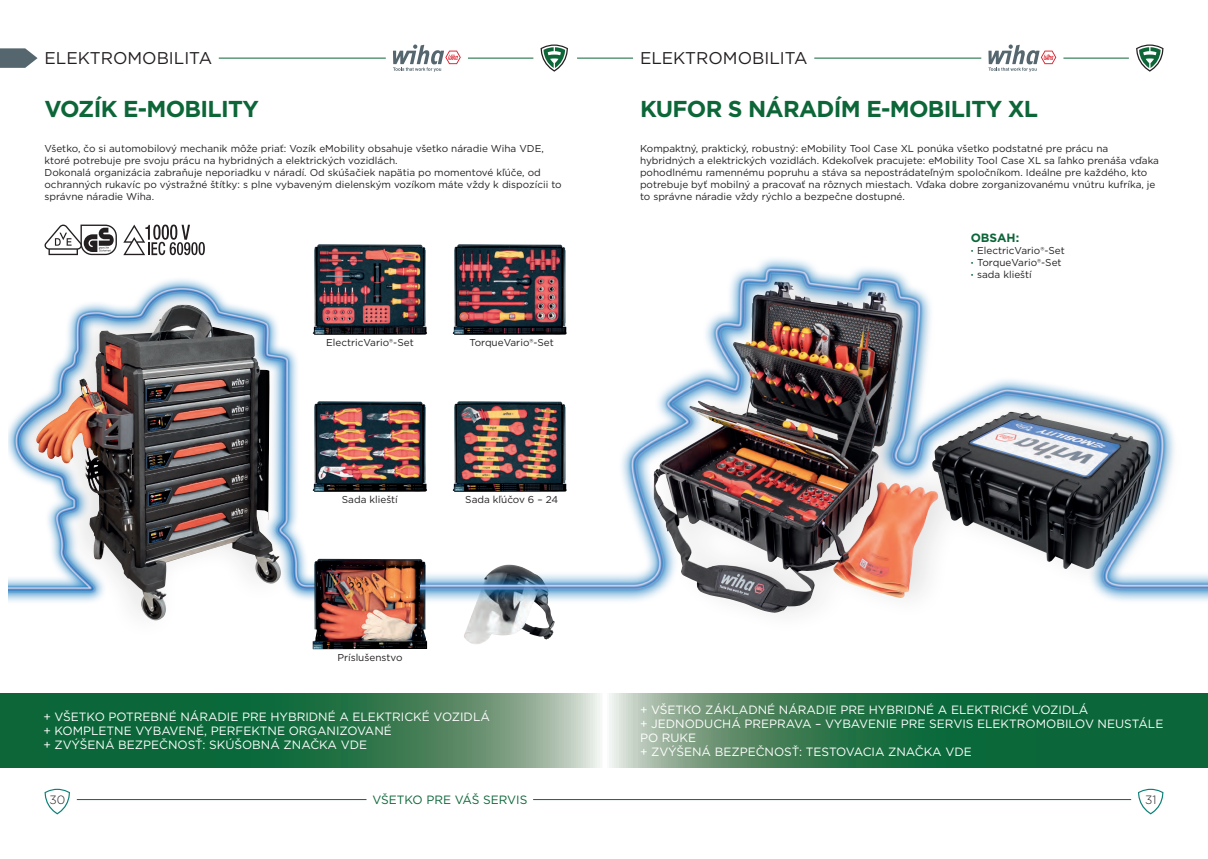
<style>
.page{position:relative;width:1208px;height:859px;background:#fff}
.page>*{position:absolute;margin:0;border:0;box-sizing:border-box;transform-origin:0 0}
.t1{font:700 23px "Gotham";letter-spacing:-.03em;color:#0c6638}
.t2{font:17px "Gotham";color:#231f20}
.t3{font:12px/14px "Gotham";color:#fff}
.t4{font:12px "Gotham";color:#0c6638}
.t5{font:700 12px "Gotham";color:#0c6638}
.t6{font:300 12px "Gotham";color:#231f20}
.t7{font:10px/12px "Gotham";color:#231f20}
.s1{font-weight:700;color:#0c6638}
</style>
<div class="page">
<svg style="left:45px;top:789px;width:25px;height:25px"></svg>
<svg style="left:1138px;top:789px;width:25px;height:25px"></svg>
<hr style="left:533px;top:799px;width:598px;height:1px;background:#0d6738">
<hr style="left:77px;top:799px;width:289px;height:1px;background:#0d6738">
<hr style="left:577px;top:58px;width:56px;height:1px;background:#0d6738">
<svg style="left:540px;top:45px;width:28px;height:27px"></svg>
<svg style="left:1136px;top:45px;width:27px;height:27px"></svg>
<svg style="left:0;top:48px;width:38px;height:20px"></svg>
<hr style="left:468px;top:58px;width:65px;height:1px;background:#0d6738">
<hr style="left:1063px;top:58px;width:65px;height:1px;background:#0d6738">
<hr style="left:219px;top:58px;width:167px;height:1px;background:#0d6738">
<hr style="left:814px;top:58px;width:167px;height:1px;background:#0d6738">
<svg style="left:393px;top:45px;width:68px;height:27px"></svg>
<svg style="left:988px;top:45px;width:68px;height:27px"></svg>
<img style="left:132px;top:604px;width:34px;height:16px">
<img style="left:9px;top:279px;width:337px;height:325px">
<svg style="left:45px;top:225px;width:72px;height:30px"></svg>
<svg style="left:123px;top:225px;width:82px;height:30px"></svg>
<img style="left:313px;top:244px;width:113px;height:91px">
<img style="left:313px;top:401px;width:107px;height:91px">
<img style="left:313px;top:559px;width:114px;height:90px">
<img style="left:454px;top:244px;width:112px;height:11px">
<img style="left:464px;top:605px;width:91px;height:39px">
<svg style="left:0;top:693px;width:600px;height:74px;background:#377d55"></svg>
<img style="left:748px;top:605px;width:63px;height:8px">
<img style="left:420px;top:255px;width:788px;height:350px">
<svg style="left:609px;top:693px;width:599px;height:74px;background:#347c54"></svg>
<h2 class="t2" style="left:45px;top:47px;width:169px">ELEKTROMOBILITA</h2>
<h2 class="t2" style="left:640px;top:47px;width:169px">ELEKTROMOBILITA</h2>
<p class="t1" style="left:45px;top:94px;width:216px">VOZÍK E-MOBILITY</p>
<p class="t7" style="left:45px;top:143px;width:501px">Všetko, čo si automobilový mechanik môže priať: Vozík eMobility obsahuje všetko náradie Wiha VDE, ktoré potrebuje pre svoju prácu na hybridných a elektrických vozidlách.</p>
<p class="t7" style="left:45px;top:167px;width:518px">Dokonalá organizácia zabraňuje neporiadku v náradí. Od skúšačiek napätia po momentové kľúče, od ochranných rukavíc po výstražné štítky: s plne vybaveným dielenským vozíkom máte vždy k dispozícii to správne náradie Wiha.</p>
<p class="t7" style="left:326px;top:336px;width:89px">ElectricVario®-Set</p>
<p class="t7" style="left:469px;top:336px;width:86px">TorqueVario®-Set</p>
<p class="t7" style="left:342px;top:494px;width:58px">Sada klieští</p>
<p class="t7" style="left:465px;top:494px;width:94px">Sada kľúčov 6 – 24</p>
<p class="t7" style="left:337px;top:651px;width:67px">Príslušenstvo</p>
<p class="t3" style="left:43px;top:710px;width:448px">+ VŠETKO POTREBNÉ NÁRADIE PRE HYBRIDNÉ A ELEKTRICKÉ VOZIDLÁ</p>
<p class="t3" style="left:43px;top:724px;width:350px">+ KOMPLETNE VYBAVENÉ, PERFEKTNE ORGANIZOVANÉ</p>
<p class="t3" style="left:43px;top:738px;width:325px">+ ZVÝŠENÁ BEZPEČNOSŤ: SKÚŠOBNÁ ZNAČKA VDE</p>
<p class="t1" style="left:640px;top:94px;width:399px">KUFOR S NÁRADÍM E-MOBILITY XL</p>
<p class="t7" style="left:640px;top:143px;width:520px">Kompaktný, praktický, robustný: eMobility Tool Case XL ponúka všetko podstatné pre prácu na hybridných a elektrických vozidlách. Kdekoľvek pracujete: eMobility Tool Case XL sa ľahko prenáša vďaka pohodlnému ramennému popruhu a stáva sa nepostrádateľným spoločníkom. Ideálne pre každého, kto potrebuje byť mobilný a pracovať na rôznych miestach. Vďaka dobre zorganizovanému vnútru kufríka, je to správne náradie vždy rýchlo a bezpečne dostupné.</p>
<p class="t5" style="left:970px;top:230px;width:50px">OBSAH:</p>
<p class="t7" style="left:970px;top:244px;width:96px"><span class="s1">·</span> ElectricVario®-Set</p>
<p class="t7" style="left:970px;top:256px;width:92px"><span class="s1">·</span> TorqueVario®-Set</p>
<p class="t7" style="left:970px;top:268px;width:63px"><span class="s1">·</span> sada klieští</p>
<p class="t3" style="left:640px;top:703px;width:450px">+ VŠETKO ZÁKLADNÉ NÁRADIE PRE HYBRIDNÉ A ELEKTRICKÉ VOZIDLÁ</p>
<p class="t3" style="left:640px;top:717px;width:525px">+ JEDNODUCHÁ PREPRAVA – VYBAVENIE PRE SERVIS ELEKTROMOBILOV NEUSTÁLE<br>PO RUKE</p>
<p class="t3" style="left:640px;top:745px;width:333px">+ ZVÝŠENÁ BEZPEČNOSŤ: TESTOVACIA ZNAČKA VDE</p>
<p class="t6" style="left:49px;top:792px;width:17px">30</p>
<p class="t4" style="left:372px;top:792px;width:156px">VŠETKO PRE VÁŠ SERVIS</p>
<p class="t6" style="left:1145px;top:792px;width:13px">31</p>
</div>
